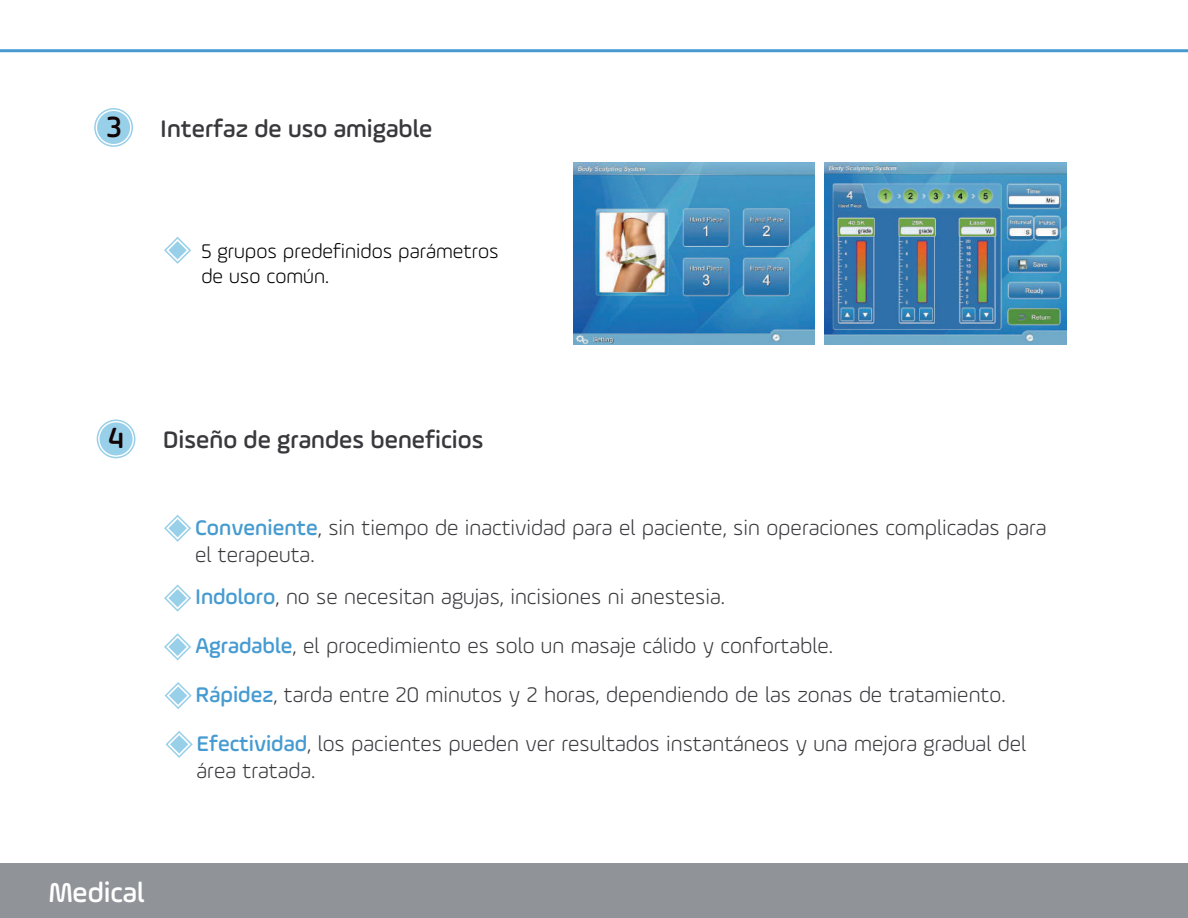
<style>
.page{position:relative;width:1188px;height:918px;background:#fff}
.page>*{position:absolute;margin:0;border:0;box-sizing:border-box;transform-origin:0 0}
.t1{font:500 31.05px "Ample Soft Pro";color:#120304}
.t2{font:500 29.1px "Ample Soft Pro";color:#fff}
.t3{font:500 25.5px "Ample Soft Pro";color:#39393d}
.t4{font:300 22.5px/48.8px "Ample Soft Pro";color:#39393d}
.t5{font:300 21px/25.2px "Ample Soft Pro";color:#000001}
.s1{font-size:31.05px;color:#120304}
.s2{font-weight:500;color:#469bd1}
</style>
<div class="page">
<svg style="left:164px;top:515px;width:27px;height:27px"></svg>
<svg style="left:164px;top:585px;width:27px;height:27px"></svg>
<svg style="left:164px;top:633px;width:27px;height:27px"></svg>
<svg style="left:165px;top:682px;width:27px;height:27px"></svg>
<svg style="left:166px;top:731px;width:27px;height:27px"></svg>
<div style="left:0;top:864px;width:1188px;height:54px;background:#909398"></div>
<hr style="left:0;top:49px;width:1188px;height:3px;background:#479ad0">
<svg style="left:94px;top:108px;width:39px;height:39px"></svg>
<svg style="left:97px;top:420px;width:38px;height:38px"></svg>
<img style="left:573px;top:163px;width:241px;height:181px">
<img style="left:825px;top:163px;width:241px;height:181px">
<svg style="left:164px;top:237px;width:27px;height:27px"></svg>
<p class="t3" style="left:106px;top:111px;width:328px"><span class="s1">3</span> Interfaz de uso amigable</p>
<p class="t5" style="left:201px;top:238px;width:299px">5 grupos predefinidos parámetros de uso común.</p>
<h1 class="t1" style="left:107px;top:417px;width:18px">4</h1>
<p class="t3" style="left:163px;top:423px;width:322px">Diseño de grandes beneficios</p>
<p class="t2" style="left:49px;top:872px;width:97px">Medical</p>
<p class="t4" style="left:195px;top:513px;width:853px;line-height:27px"><span class="s2">Conveniente</span>, sin tiempo de inactividad para el paciente, sin operaciones complicadas para el terapeuta.</p>
<p class="t4" style="left:195px;top:572px;width:833px"><span class="s2">Indoloro</span>, no se necesitan agujas, incisiones ni anestesia.<br><span class="s2">Agradable</span>, el procedimiento es solo un masaje cálido y confortable.<br><span class="s2">Rápidez</span>, tarda entre 20 minutos y 2 horas, dependiendo de las zonas de tratamiento.<br><span class="s2">Efectividad</span>, los pacientes pueden ver resultados instantáneos y una mejora gradual del</p>
<p class="t4" style="left:197px;top:745px;width:120px">área tratada.</p>
</div>
